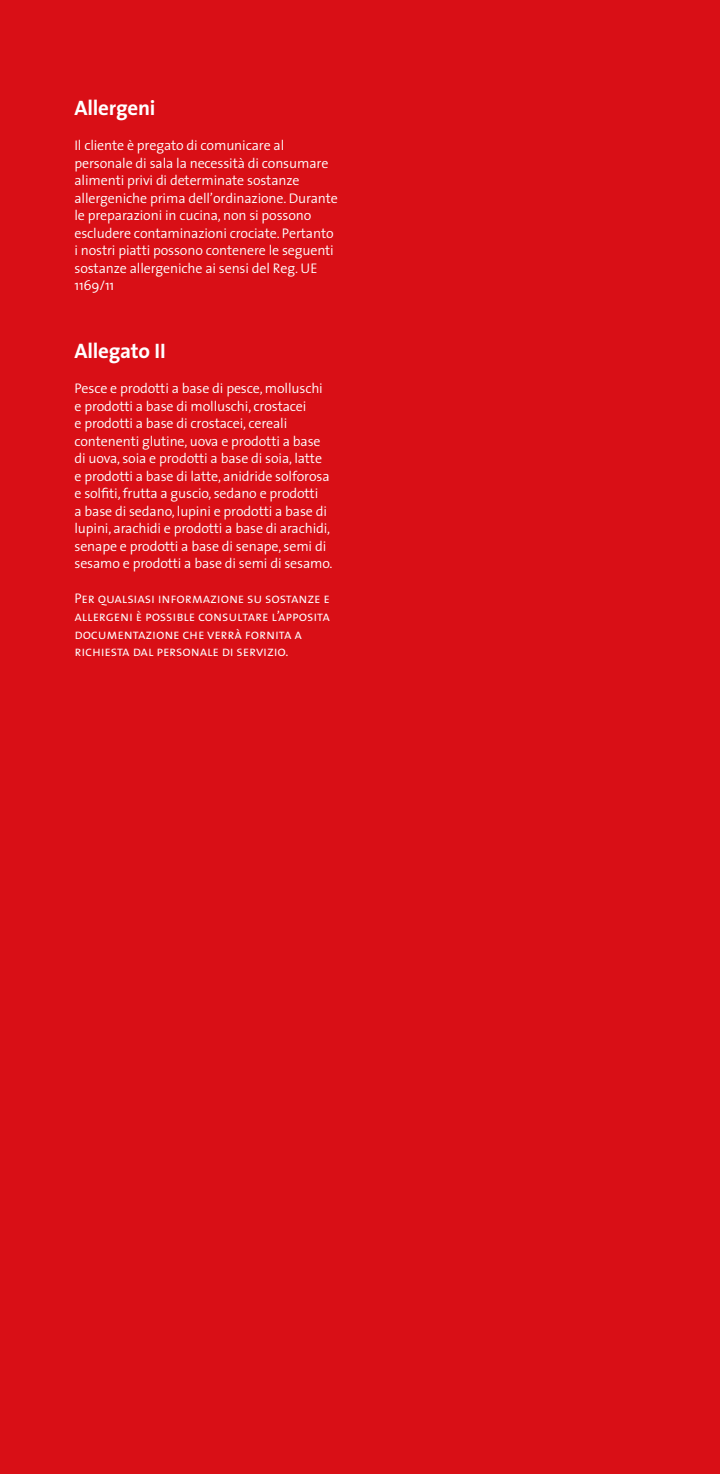
<style>
.page{position:relative;width:720px;height:1474px;background:#fff}
.page>*{position:absolute;margin:0;border:0;box-sizing:border-box;transform-origin:0 0}
.t1{font:700 21px "The Sans";letter-spacing:-.01em;color:#fff}
.t2{font:300 14px/17.5px "The Sans";letter-spacing:-.01em;color:#fff}
.t3{font:14px/17.5px "The Sans Semi Light Caps";letter-spacing:-.01em;color:#fff}
</style>
<div class="page">
<div style="left:0;top:0;width:719px;height:1473px;background:#d90f16"></div>
<h1 class="t1" style="left:74px;top:90px;width:82px">Allergeni</h1>
<p class="t2" style="left:74px;top:136px;width:265px">Il cliente è pregato di comunicare al personale di sala la necessità di consumare alimenti privi di determinate sostanze allergeniche prima dell’ordinazione. Durante le preparazioni in cucina, non si possono escludere contaminazioni crociate. Pertanto i nostri piatti possono contenere le seguenti sostanze allergeniche ai sensi del Reg. UE 1169/11</p>
<h1 class="t1" style="left:74px;top:334px;width:93px">Allegato II</h1>
<p class="t2" style="left:74px;top:379px;width:259px">Pesce e prodotti a base di pesce, molluschi e prodotti a base di molluschi, crostacei<br>e prodotti a base di crostacei, cereali contenenti glutine, uova e prodotti a base di uova, soia e prodotti a base di soia, latte e prodotti a base di latte, anidride solforosa e solfiti, frutta a guscio, sedano e prodotti<br>a base di sedano, lupini e prodotti a base di lupini, arachidi e prodotti a base di arachidi, senape e prodotti a base di senape, semi di sesamo e prodotti a base di semi di sesamo.</p>
<p class="t3" style="left:74px;top:590px;width:257px">Per qualsiasi informazione su sostanze e allergeni è possible consultare l’apposita documentazione che verrà fornita a richiesta dal personale di servizio.</p>
</div>
